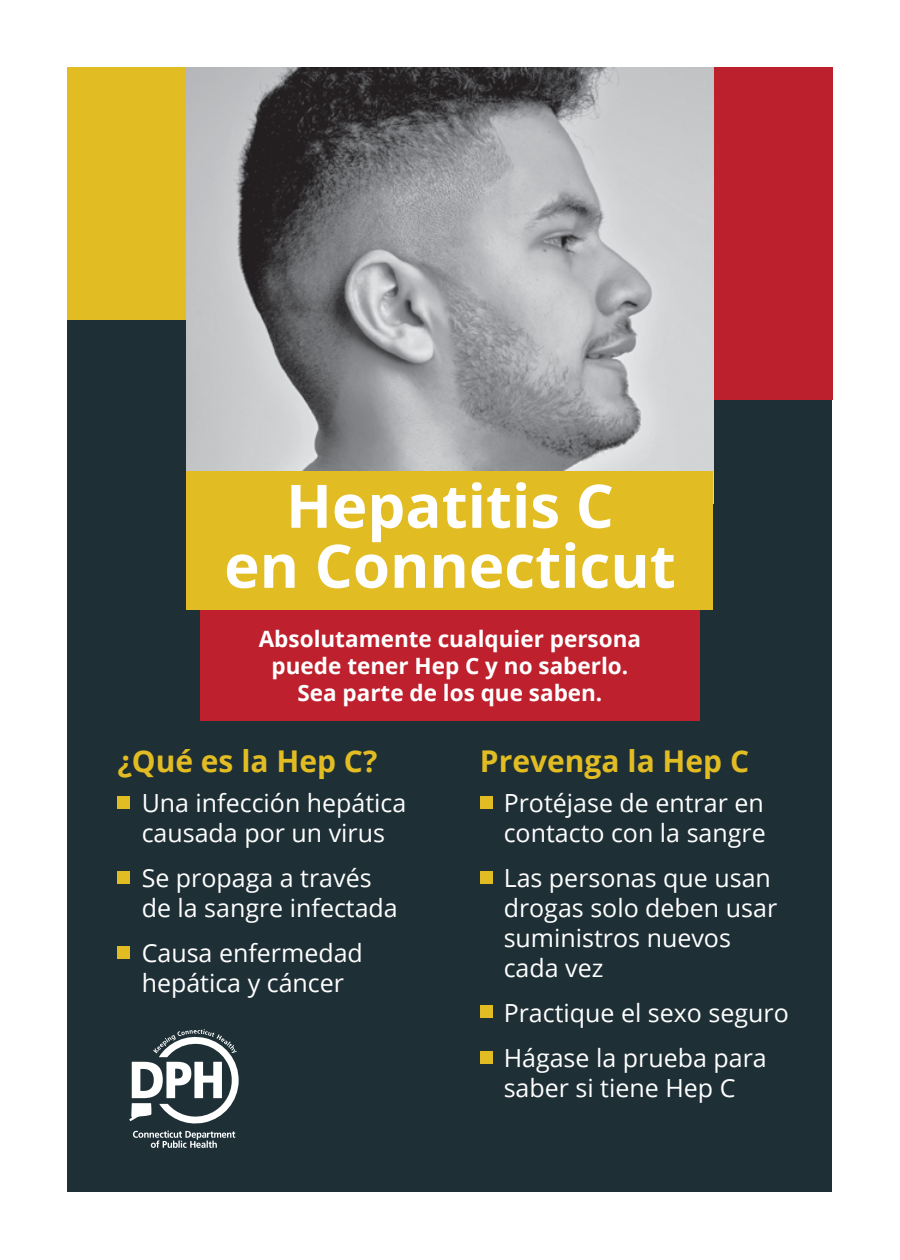
<style>
.page{position:relative;width:900px;height:1260px;background:#fff}
.page>*{position:absolute;margin:0;border:0;box-sizing:border-box;transform-origin:0 0}
.t1{font:700 60px/60px "Open Sans";color:#fff;text-align:center}
.t2{font:700 30px "Open Sans";color:#e2bc23}
.t3{font:25px/30px "Open Sans";color:#fff}
.t4{font:700 22.5px/27px "Open Sans";color:#fff;text-align:center}
</style>
<div class="page">
<div style="left:68px;top:68px;width:764px;height:1124px;background:#1e2f36"></div>
<div style="left:68px;top:68px;width:143px;height:252px;background:#e2bc23"></div>
<div style="left:700px;top:68px;width:132px;height:332px;background:#bd202d"></div>
<img style="left:187px;top:68px;width:526px;height:403px">
<div style="left:200px;top:569px;width:500px;height:151px;background:#be202d"></div>
<div style="left:187px;top:471px;width:526px;height:139px;background:#e2bc23"></div>
<svg style="left:129px;top:1029px;width:110px;height:119px"></svg>
<div style="left:118px;top:797px;width:12px;height:12px;background:#e2bc23"></div>
<div style="left:480px;top:797px;width:12px;height:12px;background:#e2bc23"></div>
<div style="left:480px;top:1006px;width:12px;height:12px;background:#e2bc23"></div>
<div style="left:480px;top:1051px;width:12px;height:12px;background:#e2bc23"></div>
<div style="left:118px;top:872px;width:12px;height:12px;background:#e2bc23"></div>
<div style="left:118px;top:947px;width:12px;height:12px;background:#e2bc23"></div>
<div style="left:480px;top:871px;width:12px;height:13px;background:#e2bc23"></div>
<h1 class="t1" style="left:224px;top:475px;width:453px">Hepatitis C<br>en Connecticut</h1>
<p class="t4" style="left:259px;top:625px;width:384px">Absolutamente cualquier persona puede tener Hep C y no saberlo.<br>Sea parte de los que saben.</p>
<p class="t2" style="left:118px;top:740px;width:261px">¿Qué es la Hep C?</p>
<p class="t3" style="left:142px;top:787px;width:266px">Una infección hepática causada por un virus</p>
<p class="t3" style="left:142px;top:862px;width:258px">Se propaga a través de la sangre infectada</p>
<p class="t3" style="left:142px;top:937px;width:223px">Causa enfermedad hepática y cáncer</p>
<p class="t2" style="left:480px;top:740px;width:271px">Prevenga la Hep C</p>
<p class="t3" style="left:504px;top:787px;width:264px">Protéjase de entrar en contacto con la sangre</p>
<p class="t3" style="left:504px;top:862px;width:275px">Las personas que usan drogas solo deben usar suministros nuevos cada vez</p>
<p class="t3" style="left:504px;top:990px;width:287px;line-height:45px">Practique el sexo seguro<br>Hágase la prueba para</p>
<p class="t3" style="left:504px;top:1072px;width:233px">saber si tiene Hep C</p>
</div>
